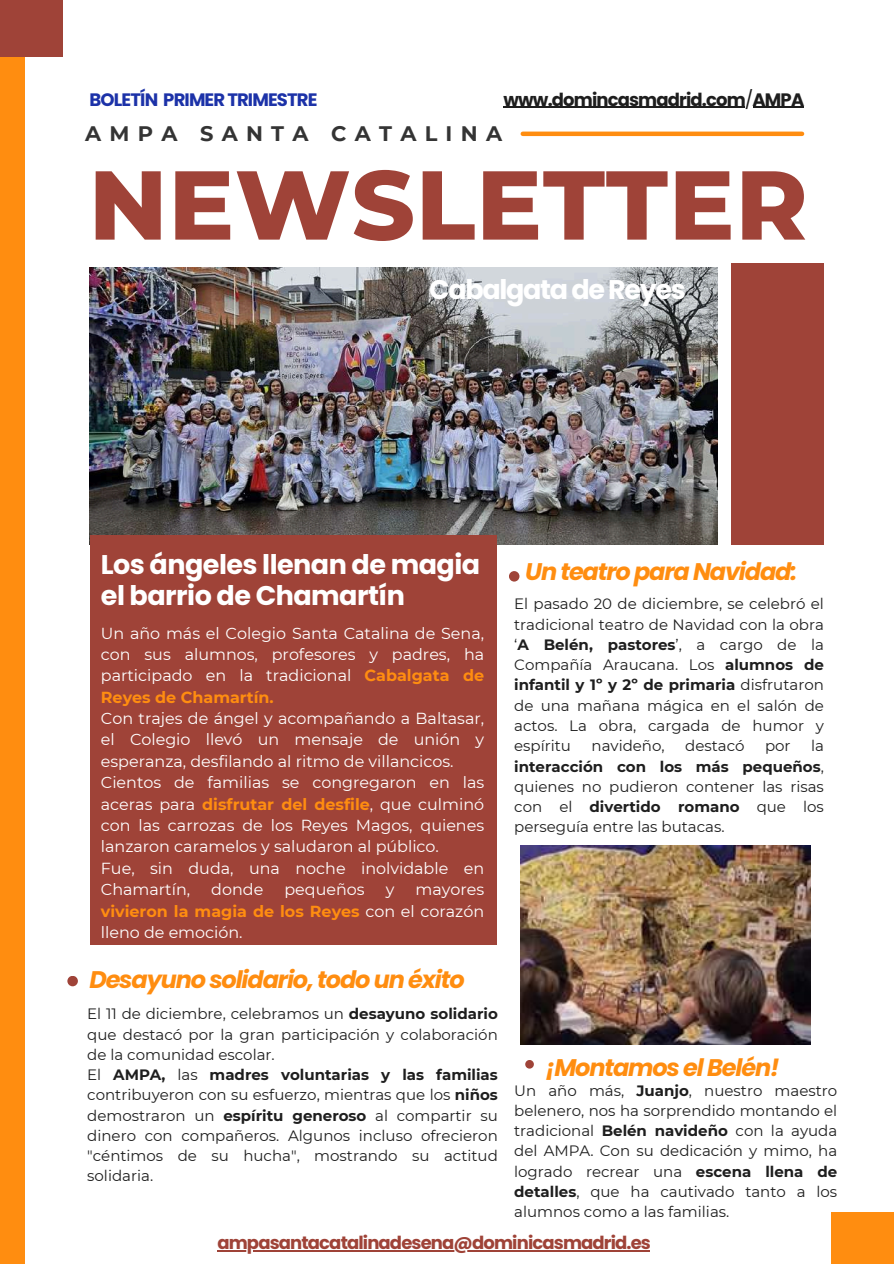
<style>
.page{position:relative;width:894px;height:1264px;background:#fff}
.page>*{position:absolute;margin:0;border:0;box-sizing:border-box;transform-origin:0 0}
.t1{font:800 97.5px "Montserrat";letter-spacing:.01em;color:#9f4338}
.t2{font:700 27px/31.5px "Poppins";letter-spacing:-.02em;color:#fff}
.t3{font:700 27px "Poppins";letter-spacing:-.05em;color:#fff}
.t4{font:italic 700 24px "Poppins";letter-spacing:-.05em;color:#ff8d10}
.t5{font:700 21px "Montserrat";letter-spacing:.395em;color:#343434}
.t6{font:700 18px "Poppins";letter-spacing:-.05em;color:#9f4338}
.t7{font:700 18px "Poppins";letter-spacing:-.05em;color:#1e1e1e}
.t8{font:700 18px "Poppins";letter-spacing:-.05em;color:#1c32a8}
.t9{font:15.9px/21.3px "Montserrat";color:#fff;text-align:justify}
.t10{font:15px/20.2px "Montserrat";color:#1e1e1e;text-align:justify}
.s1{font-weight:400}
.s2{font-weight:700;color:#ff8d10}
.s3{font-weight:700}
</style>
<div class="page">
<div style="left:0;top:0;width:24px;height:1263px;background:#ff8d10"></div>
<hr style="left:522px;top:132px;width:279px;height:4px;background:#ff8d10">
<img style="left:90px;top:268px;width:626px;height:276px">
<div style="left:90px;top:535px;width:406px;height:409px;background:#9f4338"></div>
<div style="left:509px;top:571px;width:10px;height:10px;background:#9f4338;border-radius:50%"></div>
<img style="left:520px;top:845px;width:290px;height:199px">
<div style="left:730px;top:263px;width:93px;height:281px;background:#9f4338"></div>
<div style="left:0;top:0;width:63px;height:56px;background:#9f4338"></div>
<div style="left:831px;top:1212px;width:62px;height:51px;background:#ff8d10"></div>
<div style="left:67px;top:975px;width:11px;height:11px;background:#9f4338;border-radius:50%"></div>
<div style="left:525px;top:1059px;width:8px;height:9px;background:#9f4338;border-radius:50%"></div>
<hr style="left:217px;top:1249px;width:433px;height:1px;background:#9f4338">
<hr style="left:503px;top:107px;width:241px;height:1px;background:#1e1e1e">
<hr style="left:752px;top:107px;width:51px;height:1px;background:#1e1e1e">
<p class="t8" style="left:90px;top:87px;width:229px">BOLETÍN PRIMER TRIMESTRE</p>
<p class="t7" style="left:503px;top:87px;width:302px">www.domincasmadrid.com<span class="s1">/</span>AMPA</p>
<h3 class="t5" style="left:85px;top:120px;width:418px">AMPA SANTA CATALINA</h3>
<h1 class="t1" style="left:89px;top:145px;width:720px">NEWSLETTER</h1>
<h2 class="t3" style="left:429px;top:270px;width:258px">Cabalgata de Reyes</h2>
<h2 class="t2" style="left:101px;top:548px;width:380px">Los ángeles llenan de magia el barrio de Chamartín</h2>
<p class="t9" style="left:101px;top:622px;width:384px">Un año más el Colegio Santa Catalina de Sena, con sus alumnos, profesores y padres, ha participado en la tradicional <span class="s2">Cabalgata de Reyes de Chamartín.</span></p>
<p class="t9" style="left:101px;top:707px;width:384px;text-align:left">Con trajes de ángel y acompañando a Baltasar, el Colegio llevó un mensaje de unión y esperanza, desfilando al ritmo de villancicos.<br>Cientos de familias se congregaron en las aceras para <span class="s2">disfrutar del desfile</span>, que culminó con las carrozas de los Reyes Magos, quienes lanzaron caramelos y saludaron al público.<br>Fue, sin duda, una noche inolvidable en Chamartín,</p>
<p class="t9" style="left:211px;top:878px;width:53px">donde</p>
<p class="t9" style="left:284px;top:878px;width:82px">pequeños</p>
<p class="t9" style="left:385px;top:878px;width:10px">y</p>
<p class="t9" style="left:101px;top:878px;width:384px;text-indent:314px">mayores <span class="s2">vivieron la magia de los Reyes</span> con el corazón lleno de emoción.</p>
<h3 class="t4" style="left:89px;top:963px;width:376px">Desayuno solidario, todo un éxito</h3>
<h3 class="t4" style="left:525px;top:554px;width:273px">Un teatro para Navidad:</h3>
<p class="t10" style="left:514px;top:594px;width:311px">El pasado 20 de diciembre, se celebró el tradicional teatro de Navidad con la obra ‘<span class="s3">A Belén, pastores</span>’, a cargo de la Compañía Araucana. Los <span class="s3">alumnos de infantil y 1º y 2º de primaria</span> disfrutaron de una mañana mágica en el salón de actos. La obra, cargada de humor y espíritu</p>
<p class="t10" style="left:514px;top:735px;width:311px;text-indent:297px">la <span class="s3">interacción con los más pequeños</span>, quienes no pudieron contener las risas con el <span class="s3">divertido romano</span> que los perseguía entre las butacas.</p>
<p class="t10" style="left:591px;top:735px;width:75px">navideño,</p>
<p class="t10" style="left:685px;top:735px;width:61px">destacó</p>
<p class="t10" style="left:764px;top:735px;width:27px">por</p>
<p class="t10" style="left:87px;top:1003px;width:412px;text-align:left">El 11 de diciembre, celebramos un <span class="s3">desayuno solidario </span>que destacó por la gran participación y colaboración de la comunidad escolar.<br>El <span class="s3">AMPA,</span> las <span class="s3">madres voluntarias y las familias </span>contribuyeron con su esfuerzo, mientras que los <span class="s3">niños </span>demostraron un <span class="s3">espíritu generoso</span> al compartir su dinero con compañeros. Algunos incluso ofrecieron "céntimos de su hucha", mostrando su actitud solidaria.</p>
<h3 class="t4" style="left:545px;top:1050px;width:235px">¡Montamos el Belén!</h3>
<p class="t10" style="left:514px;top:1080px;width:324px">Un año más, <span class="s3">Juanjo</span>, nuestro maestro belenero, nos ha sorprendido montando el tradicional <span class="s3">Belén navideño</span> con la ayuda del AMPA. Con su dedicación y mimo, ha logrado recrear una <span class="s3">escena llena de detalles</span>, que ha cautivado tanto a los alumnos como a las familias.</p>
<p class="t6" style="left:217px;top:1229px;width:435px">ampasantacatalinadesena@dominicasmadrid.es</p>
</div>
